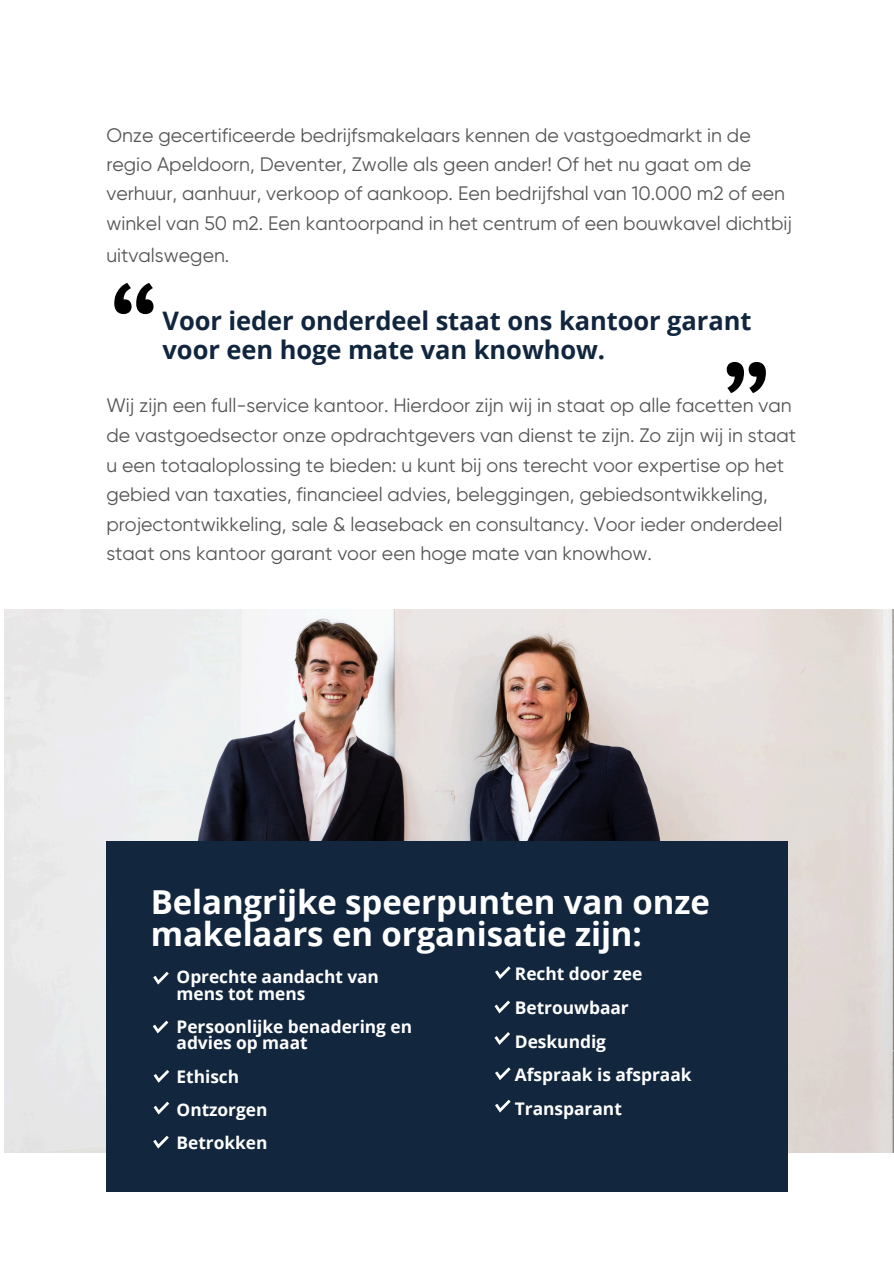
<style>
.page{position:relative;width:894px;height:1264px;background:#fff}
.page>*{position:absolute;margin:0;border:0;box-sizing:border-box;transform-origin:0 0}
.t1{font:150px "PT Sans";color:#000}
.t2{font:700 33px/32.7px "Open Sans";letter-spacing:-.005em;color:#fff}
.t3{font:700 25.5px/29.2px "Open Sans";letter-spacing:-.005em;color:#11263e}
.t4{font:19.5px/29.2px "Gilroy";color:#555658}
.t5{font:700 17.4px/16.5px "Open Sans";letter-spacing:-.005em;color:#fff}
</style>
<div class="page">
<img style="left:4px;top:609px;width:889px;height:543px">
<div style="left:106px;top:841px;width:681px;height:350px;background:#12263e"></div>
<svg style="left:153px;top:1070px;width:16px;height:12px"></svg>
<svg style="left:153px;top:971px;width:16px;height:13px"></svg>
<svg style="left:153px;top:1020px;width:15px;height:13px"></svg>
<svg style="left:494px;top:1000px;width:16px;height:13px"></svg>
<svg style="left:153px;top:1101px;width:16px;height:13px"></svg>
<svg style="left:153px;top:1135px;width:16px;height:13px"></svg>
<svg style="left:494px;top:1032px;width:16px;height:12px"></svg>
<svg style="left:495px;top:1067px;width:15px;height:13px"></svg>
<svg style="left:495px;top:1099px;width:15px;height:13px"></svg>
<svg style="left:495px;top:966px;width:15px;height:13px"></svg>
<p class="t4" style="left:106px;top:121px;width:687px">Onze gecertificeerde bedrijfsmakelaars kennen de vastgoedmarkt in de regio Apeldoorn, Deventer, Zwolle als geen ander! Of het nu gaat om de verhuur, aanhuur, verkoop of aankoop. Een bedrijfshal van 10.000 m2 of een winkel van 50 m2. Een kantoorpand in het centrum of een bouwkavel dichtbij</p>
<p class="t4" style="left:106px;top:241px;width:124px">uitvalswegen.</p>
<p class="t1" style="left:108px;top:247px;width:52px">“</p>
<p class="t3" style="left:162px;top:305px;width:590px">Voor ieder onderdeel staat ons kantoor garant voor een hoge mate van knowhow.</p>
<p class="t1" style="left:771px;top:429px;width:52px;rotate:-180deg">“</p>
<p class="t4" style="left:106px;top:391px;width:686px">Wij zijn een full-service kantoor. Hierdoor zijn wij in staat op alle facetten van</p>
<p class="t4" style="left:106px;top:421px;width:691px">de vastgoedsector onze opdrachtgevers van dienst te zijn. Zo zijn wij in staat</p>
<p class="t4" style="left:106px;top:451px;width:679px">u een totaaloplossing te bieden: u kunt bij ons terecht voor expertise op het gebied van taxaties, financieel advies, beleggingen, gebiedsontwikkeling, projectontwikkeling, sale &amp; leaseback en consultancy. Voor ieder onderdeel staat ons kantoor garant voor een hoge mate van knowhow.</p>
<h1 class="t2" style="left:151px;top:884px;width:560px">Belangrijke speerpunten van onze makelaars en organisatie zijn:</h1>
<p class="t5" style="left:176px;top:968px;width:204px">Oprechte aandacht van mens tot mens</p>
<h3 class="t5" style="left:176px;top:1017px;width:237px">Persoonlijke benadering en advies op maat</h3>
<p class="t5" style="left:176px;top:1067px;width:64px">Ethisch</p>
<h2 class="t5" style="left:176px;top:1100px;width:92px">Ontzorgen</h2>
<h3 class="t5" style="left:176px;top:1133px;width:92px">Betrokken</h3>
<h3 class="t5" style="left:514px;top:956px;width:129px;line-height:33.8px">Recht door zee<br>Betrouwbaar</h3>
<h3 class="t5" style="left:514px;top:1032px;width:93px">Deskundig</h3>
<p class="t5" style="left:514px;top:1057px;width:178px;line-height:33.8px">Afspraak is afspraak<br>Transparant</p>
</div>
